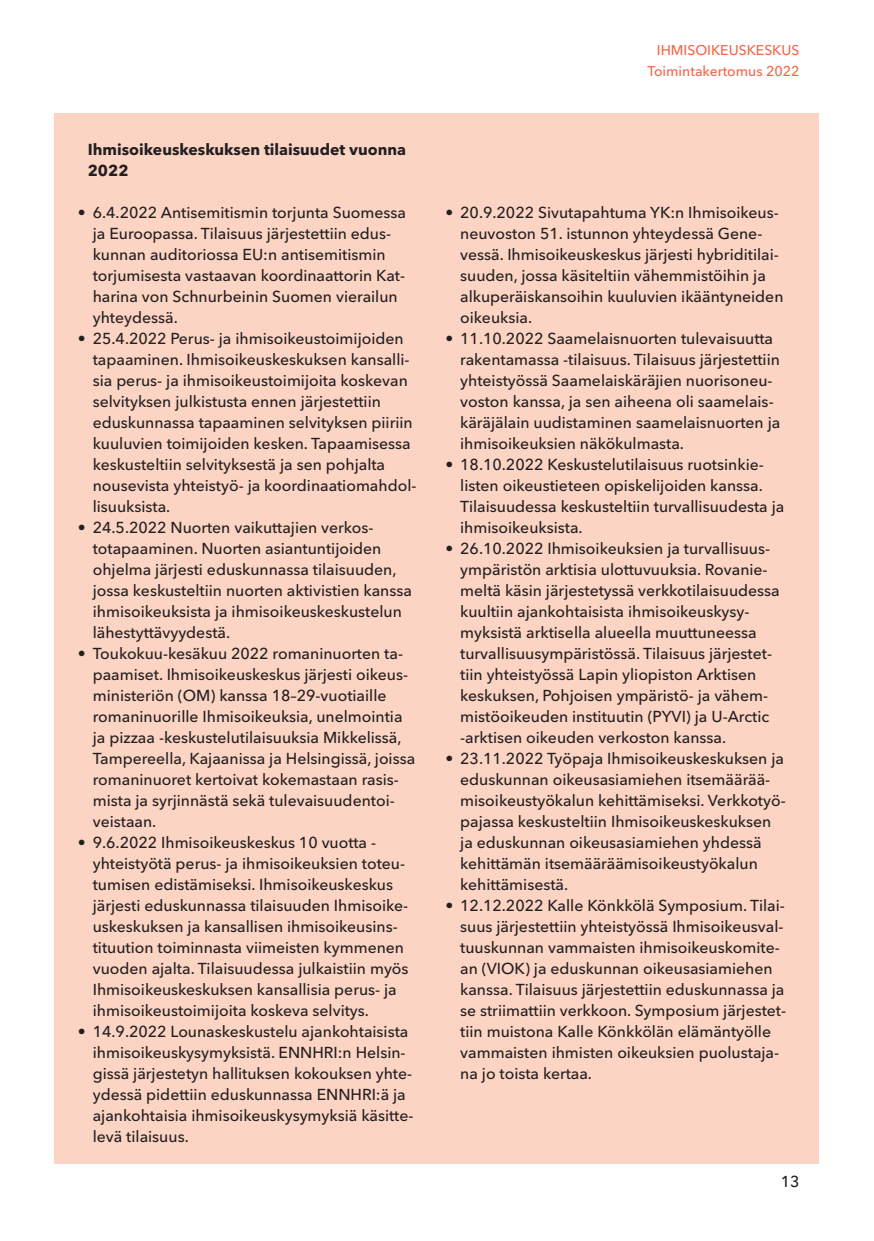
<style>
.page{position:relative;width:874px;height:1241px;background:#fff}
.page>*{position:absolute;margin:0;border:0;box-sizing:border-box;transform-origin:0 0}
.t1{font:500 15.75px/21px "Avenir Next LT Pro";color:#231f20}
.laatikko_otsikko{font:700 15.75px/21px "Avenir Next LT Pro";color:#231f20}
.t2{font:500 14px/21px "Avenir Next LT Pro";color:#f26648;text-align:right}
</style>
<div class="page">
<div style="left:55px;top:113px;width:764px;height:1050px;background:#fcd4c3"></div>
<p class="laatikko_otsikko" style="left:88px;top:138px;width:320px">Ihmisoikeuskeskuksen tilaisuudet vuonna<br>2022</p>
<p class="t1" style="left:93px;top:202px;width:314px;text-indent:-15px">• 6.4.2022 Antisemitismin torjunta Suomessa ja Euroopassa. Tilaisuus järjestettiin edus&shy;kunnan auditoriossa EU:n antisemitismin torjumisesta vastaavan koordinaattorin Kat&shy;harina von Schnurbeinin Suomen vierailun yhteydessä.</p>
<p class="t1" style="left:93px;top:328px;width:325px;text-indent:-15px">• 25.4.2022 Perus- ja ihmisoikeustoimijoiden tapaaminen. Ihmisoikeuskeskuksen kansalli&shy;sia perus- ja ihmisoikeustoimijoita koskevan selvityksen julkistusta ennen järjestettiin eduskunnassa tapaaminen selvityksen piiriin kuuluvien toimijoiden kesken. Tapaamisessa keskusteltiin selvityksestä ja sen pohjalta nousevista yhteistyö- ja koordinaatiomahdol&shy;lisuuksista.</p>
<p class="t1" style="left:93px;top:517px;width:320px;text-indent:-15px">• 24.5.2022 Nuorten vaikuttajien verkos&shy;totapaaminen. Nuorten asiantuntijoiden ohjelma järjesti eduskunnassa tilaisuuden, jossa keskusteltiin nuorten aktivistien kanssa ihmisoikeuksista ja ihmisoikeuskeskustelun lähestyttävyydestä.</p>
<p class="t1" style="left:93px;top:643px;width:324px;text-indent:-15px">• Toukokuu-kesäkuu 2022 romaninuorten ta&shy;paamiset. Ihmisoikeuskeskus järjesti oikeus&shy;ministeriön (OM) kanssa 18–29-vuotiaille romaninuorille Ihmisoikeuksia, unelmointia ja pizzaa -keskustelutilaisuuksia Mikkelissä, Tampereella, Kajaanissa ja Helsingissä, joissa romaninuoret kertoivat kokemastaan rasis&shy;mista ja syrjinnästä sekä tulevaisuudentoi&shy;veistaan.</p>
<p class="t1" style="left:93px;top:832px;width:317px;text-indent:-15px">• 9.6.2022 Ihmisoikeuskeskus 10 vuotta - yhteistyötä perus- ja ihmisoikeuksien toteu&shy;tumisen edistämiseksi. Ihmisoikeuskeskus järjesti eduskunnassa tilaisuuden Ihmisoike&shy;uskeskuksen ja kansallisen ihmisoikeusins&shy;tituution toiminnasta viimeisten kymmenen vuoden ajalta. Tilaisuudessa julkaistiin myös Ihmisoikeuskeskuksen kansallisia perus- ja ihmisoikeustoimijoita koskeva selvitys.</p>
<p class="t1" style="left:93px;top:1021px;width:322px;text-indent:-15px">• 14.9.2022 Lounaskeskustelu ajankohtaisista ihmisoikeuskysymyksistä. ENNHRI:n Helsin&shy;gissä järjestetyn hallituksen kokouksen yhte&shy;ydessä pidettiin eduskunnassa ENNHRI:ä ja ajankohtaisia ihmisoikeuskysymyksiä käsitte&shy;levä tilaisuus.</p>
<p class="t2" style="left:647px;top:40px;width:153px">IHMISOIKEUSKESKUS<br>Toimintakertomus 2022</p>
<p class="t1" style="left:460px;top:202px;width:324px;text-indent:-15px">• 20.9.2022 Sivutapahtuma YK:n Ihmisoikeus&shy;neuvoston 51. istunnon yhteydessä Gene&shy;vessä. Ihmisoikeuskeskus järjesti hybriditilai&shy;suuden, jossa käsiteltiin vähemmistöihin ja alkuperäiskansoihin kuuluvien ikääntyneiden oikeuksia.</p>
<p class="t1" style="left:460px;top:328px;width:321px;text-indent:-15px">• 11.10.2022 Saamelaisnuorten tulevaisuutta rakentamassa -tilaisuus. Tilaisuus järjestettiin yhteistyössä Saamelaiskäräjien nuorisoneu&shy;voston kanssa, ja sen aiheena oli saamelais&shy;käräjälain uudistaminen saamelaisnuorten ja ihmisoikeuksien näkökulmasta.</p>
<p class="t1" style="left:460px;top:454px;width:325px;text-indent:-15px">• 18.10.2022 Keskustelutilaisuus ruotsinkie&shy;listen oikeustieteen opiskelijoiden kanssa.<br>Tilaisuudessa keskusteltiin turvallisuudesta ja ihmisoikeuksista.</p>
<p class="t1" style="left:460px;top:538px;width:321px;text-indent:-15px">• 26.10.2022 Ihmisoikeuksien ja turvallisuus&shy;ympäristön arktisia ulottuvuuksia. Rovanie&shy;meltä käsin järjestetyssä verkkotilaisuudessa kuultiin ajankohtaisista ihmisoikeuskysy&shy;myksistä arktisella alueella muuttuneessa turvallisuusympäristössä. Tilaisuus järjestet&shy;tiin yhteistyössä Lapin yliopiston Arktisen keskuksen, Pohjoisen ympäristö- ja vähem&shy;mistöoikeuden instituutin (PYVI) ja U-Arctic -arktisen oikeuden verkoston kanssa.</p>
<p class="t1" style="left:460px;top:748px;width:327px;text-indent:-15px">• 23.11.2022 Työpaja Ihmisoikeuskeskuksen ja eduskunnan oikeusasiamiehen itsemäärää&shy;misoikeustyökalun kehittämiseksi. Verkkotyö&shy;pajassa keskusteltiin Ihmisoikeuskeskuksen ja eduskunnan oikeusasiamiehen yhdessä kehittämän itsemääräämisoikeustyökalun kehittämisestä.</p>
<p class="t1" style="left:460px;top:895px;width:327px;text-indent:-15px">• 12.12.2022 Kalle Könkkölä Symposium. Tilai&shy;suus järjestettiin yhteistyössä Ihmisoikeusval&shy;tuuskunnan vammaisten ihmisoikeuskomite&shy;an (VIOK) ja eduskunnan oikeusasiamiehen kanssa. Tilaisuus järjestettiin eduskunnassa ja se striimattiin verkkoon. Symposium järjestet&shy;tiin muistona Kalle Könkkölän elämäntyölle vammaisten ihmisten oikeuksien puolustaja&shy;na jo toista kertaa.</p>
<p class="t1" style="left:780px;top:1170px;width:20px">13</p>
</div>
